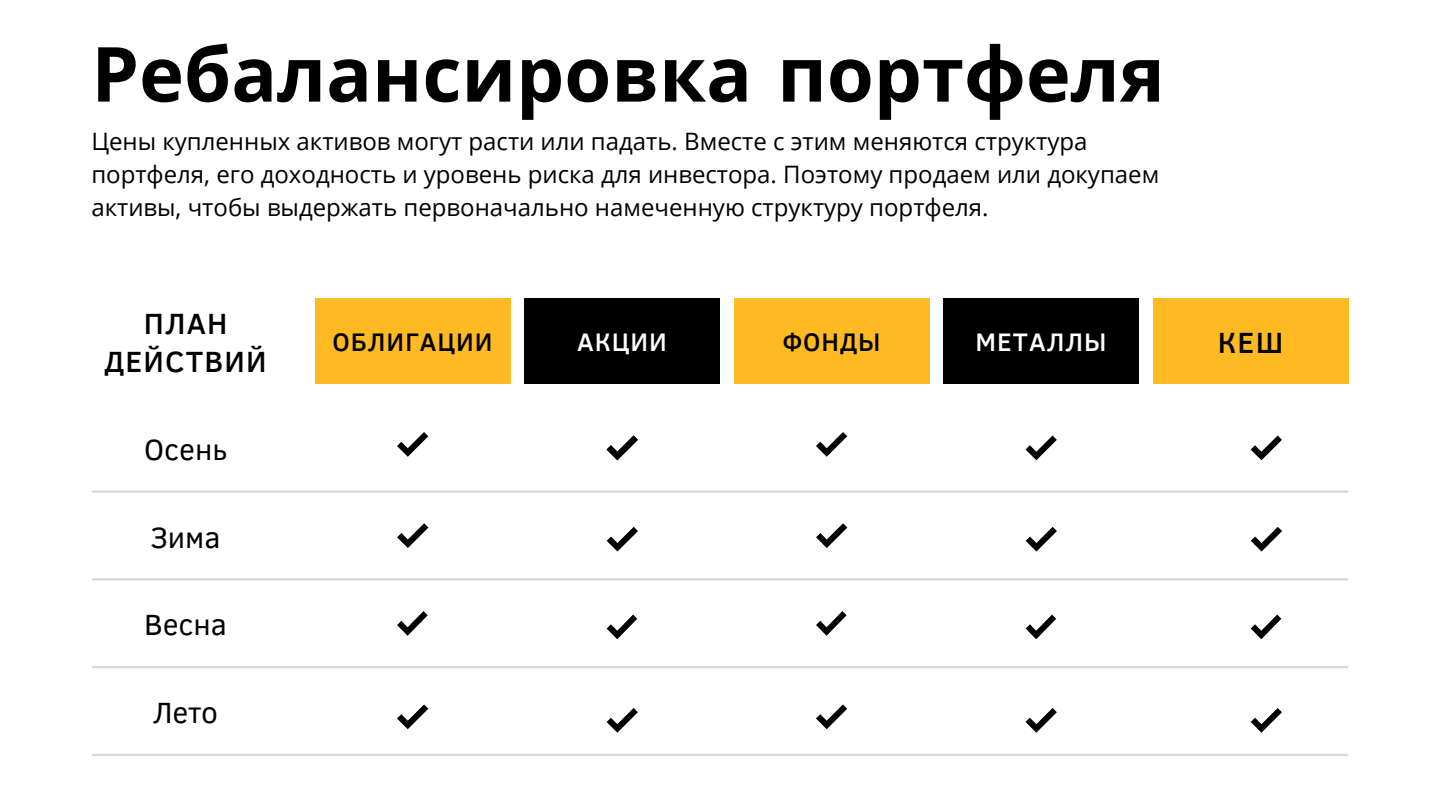
<style>
.page{position:relative;width:1440px;height:810px;background:#fff}
.page>*{position:absolute;margin:0;border:0;box-sizing:border-box;transform-origin:0 0}
.t1{font:700 76px "Noto Sans";color:#000}
.t2{font:30px "Clear Sans";color:#000}
.t3{font:500 30px "Clear Sans";letter-spacing:.04em;color:#000}
.t4{font:500 26px "Clear Sans";letter-spacing:.04em;color:#000}
.t5{font:500 26px "Clear Sans";letter-spacing:.04em;color:#fff}
.t6{font:24px/33px "Open Sans";color:#000}
</style>
<div class="page">
<svg style="left:397px;top:611px;width:31px;height:25px"></svg>
<div style="left:315px;top:299px;width:196px;height:85px;background:#ffb923"></div>
<div style="left:524px;top:299px;width:196px;height:85px;background:#000"></div>
<div style="left:734px;top:299px;width:196px;height:85px;background:#ffb923"></div>
<div style="left:943px;top:299px;width:196px;height:85px;background:#000"></div>
<div style="left:1153px;top:299px;width:196px;height:85px;background:#ffb923"></div>
<hr style="left:93px;top:491px;width:1254px;height:2px;background:#000">
<hr style="left:93px;top:578px;width:1254px;height:3px;background:#000">
<hr style="left:93px;top:666px;width:1254px;height:2px;background:#000">
<hr style="left:93px;top:754px;width:1254px;height:2px;background:#000">
<svg style="left:397px;top:432px;width:31px;height:25px"></svg>
<svg style="left:397px;top:523px;width:31px;height:25px"></svg>
<svg style="left:397px;top:704px;width:31px;height:25px"></svg>
<svg style="left:607px;top:615px;width:30px;height:24px"></svg>
<svg style="left:607px;top:436px;width:31px;height:24px"></svg>
<svg style="left:607px;top:527px;width:31px;height:25px"></svg>
<svg style="left:607px;top:708px;width:31px;height:25px"></svg>
<svg style="left:816px;top:611px;width:31px;height:25px"></svg>
<svg style="left:816px;top:432px;width:31px;height:25px"></svg>
<svg style="left:816px;top:523px;width:31px;height:25px"></svg>
<svg style="left:816px;top:704px;width:31px;height:25px"></svg>
<svg style="left:1026px;top:615px;width:30px;height:24px"></svg>
<svg style="left:1026px;top:436px;width:31px;height:24px"></svg>
<svg style="left:1026px;top:527px;width:31px;height:25px"></svg>
<svg style="left:1026px;top:708px;width:31px;height:25px"></svg>
<svg style="left:1251px;top:615px;width:30px;height:24px"></svg>
<svg style="left:1251px;top:436px;width:31px;height:24px"></svg>
<svg style="left:1251px;top:527px;width:31px;height:25px"></svg>
<svg style="left:1251px;top:708px;width:31px;height:25px"></svg>
<p class="t1" style="left:91px;top:20px;width:1075px">Ребалансировка портфеля</p>
<p class="t6" style="left:91px;top:124px;width:1070px">Цены купленных активов могут расти или падать. Вместе с этим меняются структура портфеля, его доходность и уровень риска для инвестора. Поэтому продаем или докупаем активы, чтобы выдержать первоначально намеченную структуру портфеля.</p>
<p class="t3" style="left:144px;top:301px;width:85px">ПЛАН</p>
<p class="t3" style="left:105px;top:340px;width:163px">ДЕЙСТВИЙ</p>
<p class="t2" style="left:144px;top:427px;width:84px">Осень</p>
<p class="t2" style="left:151px;top:515px;width:71px">Зима</p>
<p class="t2" style="left:144px;top:603px;width:84px">Весна</p>
<p class="t2" style="left:153px;top:691px;width:67px">Лето</p>
<p class="t4" style="left:332px;top:323px;width:162px">ОБЛИГАЦИИ</p>
<p class="t5" style="left:577px;top:323px;width:91px">АКЦИИ</p>
<p class="t4" style="left:783px;top:323px;width:99px">ФОНДЫ</p>
<p class="t5" style="left:976px;top:323px;width:133px">МЕТАЛЛЫ</p>
<p class="t3" style="left:1218px;top:321px;width:67px">КЕШ</p>
</div>
